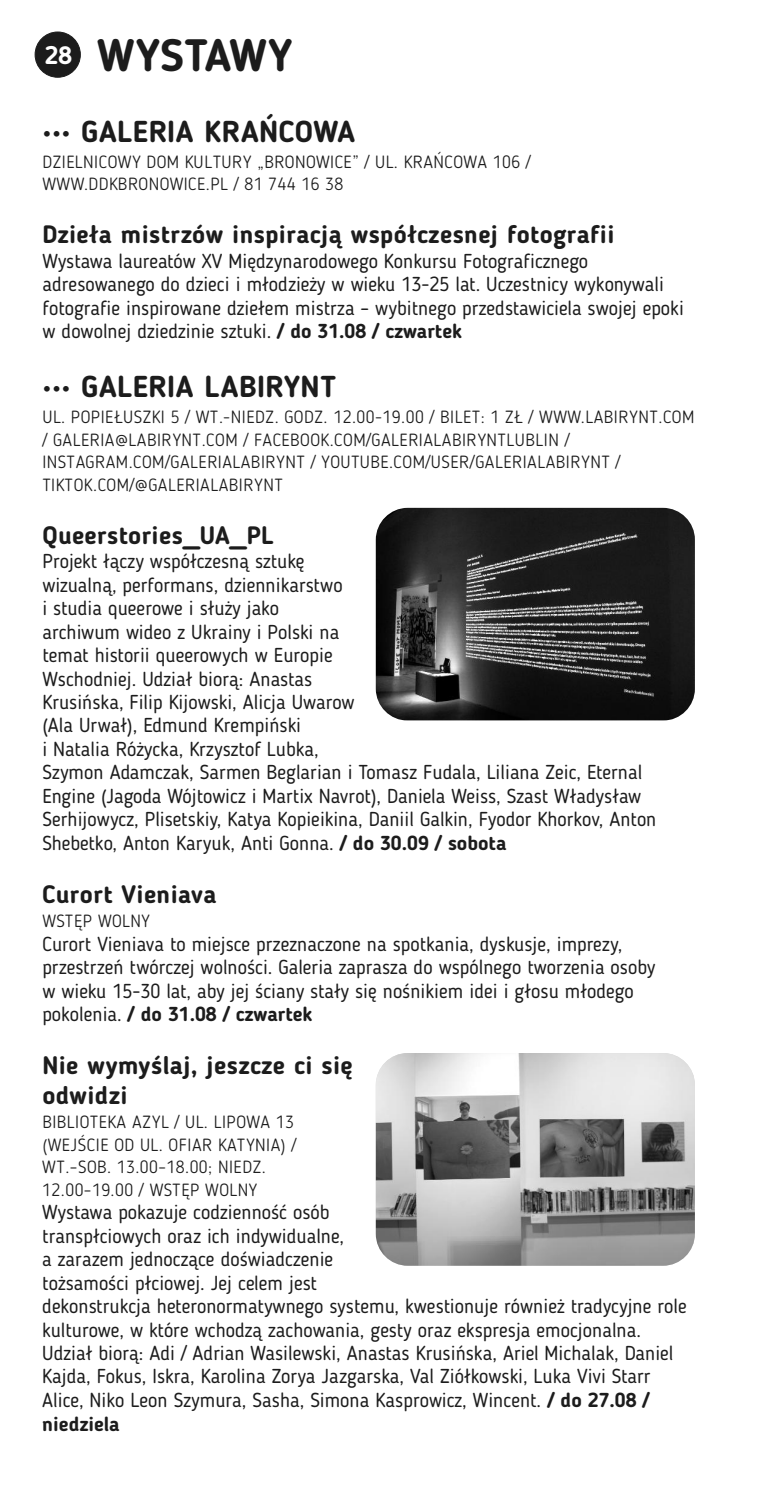
<style>
.page{position:relative;width:780px;height:1489px;background:#fff}
.page>*{position:absolute;margin:0;border:0;box-sizing:border-box;transform-origin:0 0}
.t1{font:700 45px "Blogger Sans";letter-spacing:.005em;color:#1c1c1c}
.t2{font:700 30px "Blogger Sans";letter-spacing:.015em;color:#1c1c1c}
.t3{font:700 25px/29.5px "Blogger Sans";letter-spacing:.015em;color:#1c1c1c}
.t4{font:700 25px "Blogger Sans";color:#fff}
.t5{font:20px/23.5px "Blogger Sans";color:#1c1c1c}
.t6{font:300 17.5px/22.5px "Blogger Sans";letter-spacing:.03em;color:#1c1c1c}
.s1{font-weight:700}
</style>
<div class="page">
<div style="left:35px;top:32px;width:46px;height:45px;background:#1c1c1c;border:1px solid #1c1c1c;border-radius:50%"></div>
<img style="left:376px;top:508px;width:318px;height:212px;border-radius:32px">
<img style="left:376px;top:1052px;width:318px;height:213px;border-radius:32px">
<p class="t4" style="left:45px;top:45px;width:29px">28</p>
<h1 class="t1" style="left:97px;top:37px;width:196px">WYSTAWY</h1>
<h2 class="t2" style="left:43px;top:119px;width:314px">••• GALERIA KRAŃCOWA</h2>
<p class="t6" style="left:42px;top:152px;width:490px">DZIELNICOWY DOM KULTURY „BRONOWICE” / UL. KRAŃCOWA 106 /<br>WWW.DDKBRONOWICE.PL / 81 744 16 38</p>
<p class="t3" style="left:42px;top:222px;width:573px">Dzieła mistrzów inspiracją współczesnej fotografii</p>
<p class="t5" style="left:42px;top:251px;width:643px">Wystawa laureatów XV Międzynarodowego Konkursu Fotograficznego adresowanego do dzieci i młodzieży w wieku 13-25 lat. Uczestnicy wykonywali fotografie inspirowane dziełem mistrza – wybitnego przedstawiciela swojej epoki w dowolnej dziedzinie sztuki. <span class="s1">/ do 31.08 / czwartek</span></p>
<h2 class="t2" style="left:42px;top:374px;width:295px">••• GALERIA LABIRYNT</h2>
<p class="t6" style="left:42px;top:407px;width:653px">UL. POPIEŁUSZKI 5 / WT.-NIEDZ. GODZ. 12.00-19.00 / BILET: 1 ZŁ / WWW.LABIRYNT.COM / GALERIA@LABIRYNT.COM / FACEBOOK.COM/GALERIALABIRYNTLUBLIN / INSTAGRAM.COM/GALERIALABIRYNT / YOUTUBE.COM/USER/GALERIALABIRYNT / TIKTOK.COM/@GALERIALABIRYNT</p>
<p class="t3" style="left:42px;top:522px;width:233px">Queerstories_UA_PL</p>
<p class="t5" style="left:42px;top:551px;width:615px">Projekt łączy współczesną sztukę<br>wizualną, performans, dziennikarstwo<br>i studia queerowe i służy jako<br>archiwum wideo z Ukrainy i Polski na<br>temat historii queerowych w Europie<br>Wschodniej. Udział biorą: Anastas<br>Krusińska, Filip Kijowski, Alicja Uwarow<br>(Ala Urwał), Edmund Krempiński<br>i Natalia Różycka, Krzysztof Lubka,<br>Szymon Adamczak, Sarmen Beglarian i Tomasz Fudala, Liliana Zeic, Eternal Engine (Jagoda Wójtowicz i Martix Navrot), Daniela Weiss, Szast Władysław Serhijowycz, Plisetskiy, Katya Kopieikina, Daniil Galkin, Fyodor Khorkov, Anton Shebetko, Anton Karyuk, Anti Gonna. <span class="s1">/ do 30.09 / sobota</span></p>
<p class="t3" style="left:42px;top:881px;width:176px">Curort Vieniava</p>
<p class="t6" style="left:42px;top:911px;width:109px">WSTĘP WOLNY</p>
<p class="t5" style="left:42px;top:933px;width:614px">Curort Vieniava to miejsce przeznaczone na spotkania, dyskusje, imprezy, przestrzeń twórczej wolności. Galeria zaprasza do wspólnego tworzenia osoby w wieku 15-30 lat, aby jej ściany stały się nośnikiem idei i głosu młodego pokolenia. <span class="s1">/ do 31.08 / czwartek</span></p>
<p class="t3" style="left:42px;top:1052px;width:312px">Nie wymyślaj, jeszcze ci się odwidzi</p>
<p class="t6" style="left:42px;top:1112px;width:255px">BIBLIOTEKA AZYL / UL. LIPOWA 13 (WEJŚCIE OD UL. OFIAR KATYNIA) /<br>WT.–SOB. 13.00–18.00; NIEDZ.<br>12.00–19.00 / WSTĘP WOLNY</p>
<p class="t5" style="left:42px;top:1202px;width:646px">Wystawa pokazuje codzienność osób<br>transpłciowych oraz ich indywidualne,<br>a zarazem jednoczące doświadczenie<br>tożsamości płciowej. Jej celem jest<br>dekonstrukcja heteronormatywnego systemu, kwestionuje również tradycyjne role kulturowe, w które wchodzą zachowania, gesty oraz ekspresja emocjonalna.<br>Udział biorą: Adi / Adrian Wasilewski, Anastas Krusińska, Ariel Michalak, Daniel Kajda, Fokus, Iskra, Karolina Zorya Jazgarska, Val Ziółkowski, Luka Vivi Starr Alice, Niko Leon Szymura, Sasha, Simona Kasprowicz, Wincent. <span class="s1">/ do 27.08 / niedziela</span></p>
</div>
